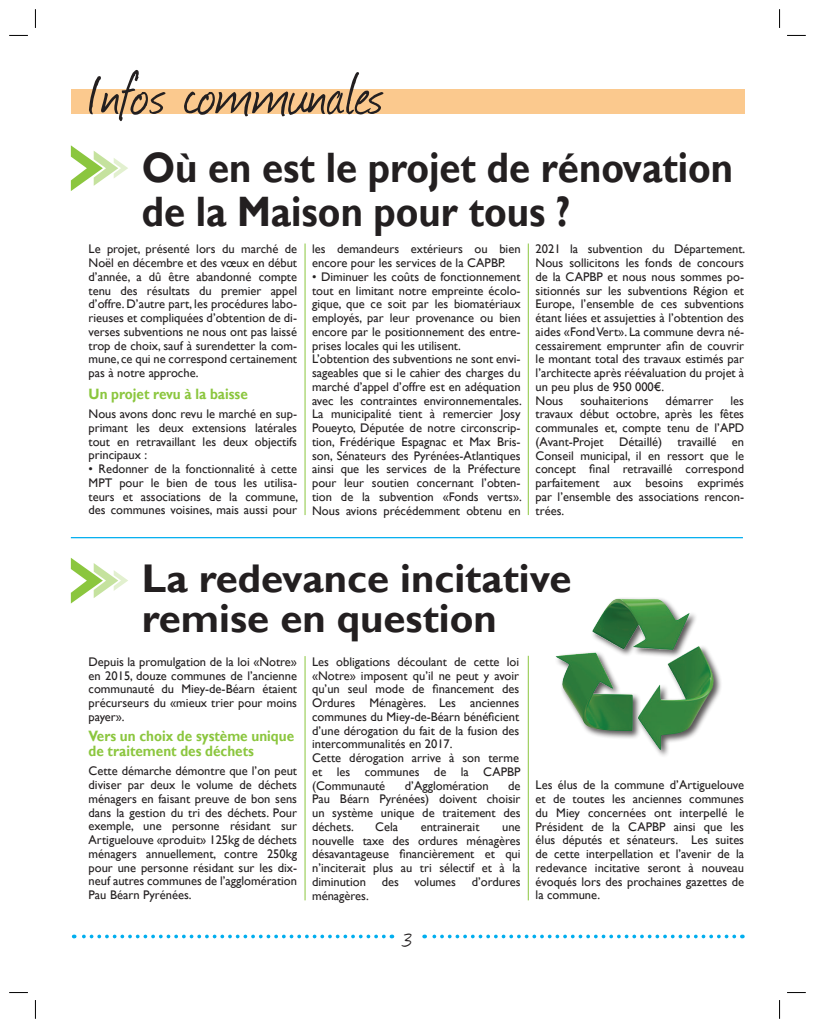
<style>
.page{position:relative;width:815px;height:1028px;background:#fff}
.page>*{position:absolute;margin:0;border:0;box-sizing:border-box;transform-origin:0 0}
.t1{font:68.75px "Journal";letter-spacing:.01em;color:#231f20}
.t2{font:700 42.5px/43.8px "Gill Sans";color:#231f20;scale:.9 1}
.t3{font:700 40px/40px "Gill Sans";color:#231f20}
.t4{font:25px "Journal";color:#231f20}
.t5{font:700 15px/15px "Gill Sans";color:#8bc63e;scale:.9 1}
.t6{font:12.5px/13.8px "Gill Sans";color:#231f20;text-align:justify}
</style>
<div class="page">
<svg style="left:424px;top:934px;width:310px;height:4px"></svg>
<svg style="left:74px;top:934px;width:310px;height:4px"></svg>
<div style="left:71px;top:89px;width:673px;height:25px;background:#fbc98e"></div>
<hr style="left:305px;top:243px;width:1px;height:272px;background:#8bc63e">
<hr style="left:528px;top:243px;width:1px;height:272px;background:#8bc63e">
<svg style="left:71px;top:145px;width:57px;height:46px"></svg>
<hr style="left:71px;top:537px;width:672px;height:1px;background:#00aeef">
<svg style="left:71px;top:558px;width:57px;height:45px"></svg>
<hr style="left:305px;top:656px;width:1px;height:244px;background:#8bc63e">
<hr style="left:528px;top:656px;width:1px;height:244px;background:#8bc63e">
<div style="left:554px;top:596px;width:169px;height:162px;background:#231f20;opacity:.75"></div>
<img style="left:592px;top:599px;width:42px;height:50px">
<svg style="left:9px;top:35px;width:19px;height:1px"></svg>
<svg style="left:787px;top:35px;width:19px;height:1px"></svg>
<svg style="left:9px;top:992px;width:19px;height:1px"></svg>
<svg style="left:787px;top:992px;width:19px;height:1px"></svg>
<svg style="left:35px;top:9px;width:1px;height:19px"></svg>
<svg style="left:35px;top:1000px;width:1px;height:18px"></svg>
<svg style="left:779px;top:9px;width:1px;height:19px"></svg>
<svg style="left:779px;top:1000px;width:1px;height:18px"></svg>
<h1 class="t1" style="left:85px;top:47px;width:300px">Infos communales</h1>
<h2 class="t2" style="left:142px;top:147px;width:659px">Où en est le projet de rénovation de la Maison pour tous ?</h2>
<p class="t6" style="left:89px;top:242px;width:210px">Le projet, présenté lors du marché de Noël en décembre et des vœux en début d’année, a dû être abandonné compte tenu des résultats du premier appel d’offre. D’autre part, les procédures labo&shy;rieuses et compliquées d’obtention de di&shy;verses subventions ne nous ont pas laissé trop de choix, sauf à surendetter la com&shy;mune, ce qui ne correspond certainement pas à notre approche.</p>
<p class="t5" style="left:89px;top:387px;width:178px">Un projet revu à la baisse</p>
<p class="t6" style="left:89px;top:407px;width:210px">Nous avons donc revu le marché en sup&shy;primant les deux extensions latérales tout en retravaillant les deux objectifs principaux :</p>
<p class="t6" style="left:89px;top:462px;width:211px">• Redonner de la fonctionnalité à cette MPT pour le bien de tous les utilisa&shy;teurs et associations de la commune, des communes voisines, mais aussi pour</p>
<p class="t6" style="left:312px;top:242px;width:210px">les demandeurs extérieurs ou bien encore pour les services de la CAPBP.</p>
<p class="t6" style="left:312px;top:270px;width:211px;text-align:left">• Diminuer les coûts de fonctionnement tout en limitant notre empreinte écolo&shy;gique, que ce soit par les biomatériaux employés, par leur provenance ou bien encore par le positionnement des entre&shy;prises locales qui les utilisent.<br>L’obtention des subventions ne sont envi&shy;sageables que si le cahier des charges du marché d’appel d’offre est en adéquation avec les contraintes environnementales.<br>La municipalité tient à remercier Josy Poueyto, Députée de notre circonscrip&shy;tion, Frédérique Espagnac et Max Bris&shy;son, Sénateurs des Pyrénées-Atlantiques ainsi que les services de la Préfecture pour leur soutien concernant l’obten&shy;tion de la subvention «Fonds verts».<br>Nous avions précédemment obtenu en</p>
<p class="t6" style="left:536px;top:242px;width:211px;text-align:left">2021 la subvention du Département.<br>Nous sollicitons les fonds de concours de la CAPBP et nous nous sommes po&shy;sitionnés sur les subventions Région et Europe, l’ensemble de ces subventions étant liées et assujetties à l’obtention des aides «Fond Vert». La commune devra né&shy;cessairement emprunter afin de couvrir le montant total des travaux estimés par l’architecte après réévaluation du projet à un peu plus de 950 000€.<br>Nous</p>
<p class="t6" style="left:580px;top:394px;width:70px">souhaiterions</p>
<p class="t6" style="left:666px;top:394px;width:49px">démarrer</p>
<p class="t6" style="left:536px;top:394px;width:210px;text-indent:195px">les travaux début octobre, après les fêtes communales et, compte tenu de l’APD (Avant-Projet Détaillé) travaillé en Conseil municipal, il en ressort que le concept final retravaillé correspond parfaitement aux besoins exprimés par l’ensemble des associations rencon&shy;trées.</p>
<h3 class="t3" style="left:142px;top:560px;width:431px">La redevance incitative remise en question</h3>
<p class="t6" style="left:89px;top:655px;width:210px">Depuis la promulgation de la loi «Notre» en 2015, douze communes de l’ancienne communauté du Miey-de-Béarn étaient précurseurs du «mieux trier pour moins payer».</p>
<p class="t5" style="left:89px;top:729px;width:230px">Vers un choix de système unique de traitement des déchets</p>
<p class="t6" style="left:89px;top:764px;width:210px">Cette démarche démontre que l’on peut diviser par deux le volume de déchets ménagers en faisant preuve de bon sens dans la gestion du tri des déchets. Pour exemple, une personne résidant sur Artiguelouve «produit» 125kg de déchets ménagers annuellement, contre 250kg pour une personne résidant sur les dix&shy;neuf autres communes de l’agglomération Pau Béarn Pyrénées.</p>
<p class="t6" style="left:312px;top:655px;width:210px;text-align:left">Les obligations découlant de cette loi «Notre» imposent qu’il ne peut y avoir qu’un seul mode de financement des<br>Ordures Ménagères. Les anciennes communes du Miey-de-Béarn bénéficient d’une dérogation du fait de la fusion des intercommunalités en 2017.<br>Cette dérogation arrive à son terme et les communes de la CAPBP (Communauté</p>
<p class="t6" style="left:536px;top:778px;width:210px">Les élus de la commune d’Artiguelouve et de toutes les anciennes communes du Miey concernées ont interpellé le Président de la CAPBP ainsi que les élus députés et sénateurs. Les suites de cette interpellation et l’avenir de la redevance incitative seront à nouveau évoqués lors des prochaines gazettes de la commune.</p>
<p class="t6" style="left:405px;top:779px;width:85px">d’Agglomération</p>
<p class="t6" style="left:312px;top:779px;width:210px;text-indent:196px">de Pau Béarn Pyrénées) doivent choisir un système unique de traitement des déchets.</p>
<p class="t6" style="left:375px;top:820px;width:24px">Cela</p>
<p class="t6" style="left:421px;top:820px;width:60px">entrainerait</p>
<p class="t6" style="left:312px;top:820px;width:210px;text-indent:190px">une nouvelle taxe des ordures ménagères désavantageuse financièrement et qui n’inciterait plus au tri sélectif et à la diminution</p>
<p class="t6" style="left:382px;top:875px;width:19px">des</p>
<p class="t6" style="left:415px;top:875px;width:43px">volumes</p>
<p class="t6" style="left:472px;top:875px;width:50px">d’ordures</p>
<p class="t6" style="left:312px;top:889px;width:58px">ménagères.</p>
<h3 class="t4" style="left:401px;top:923px;width:13px">3</h3>
</div>
